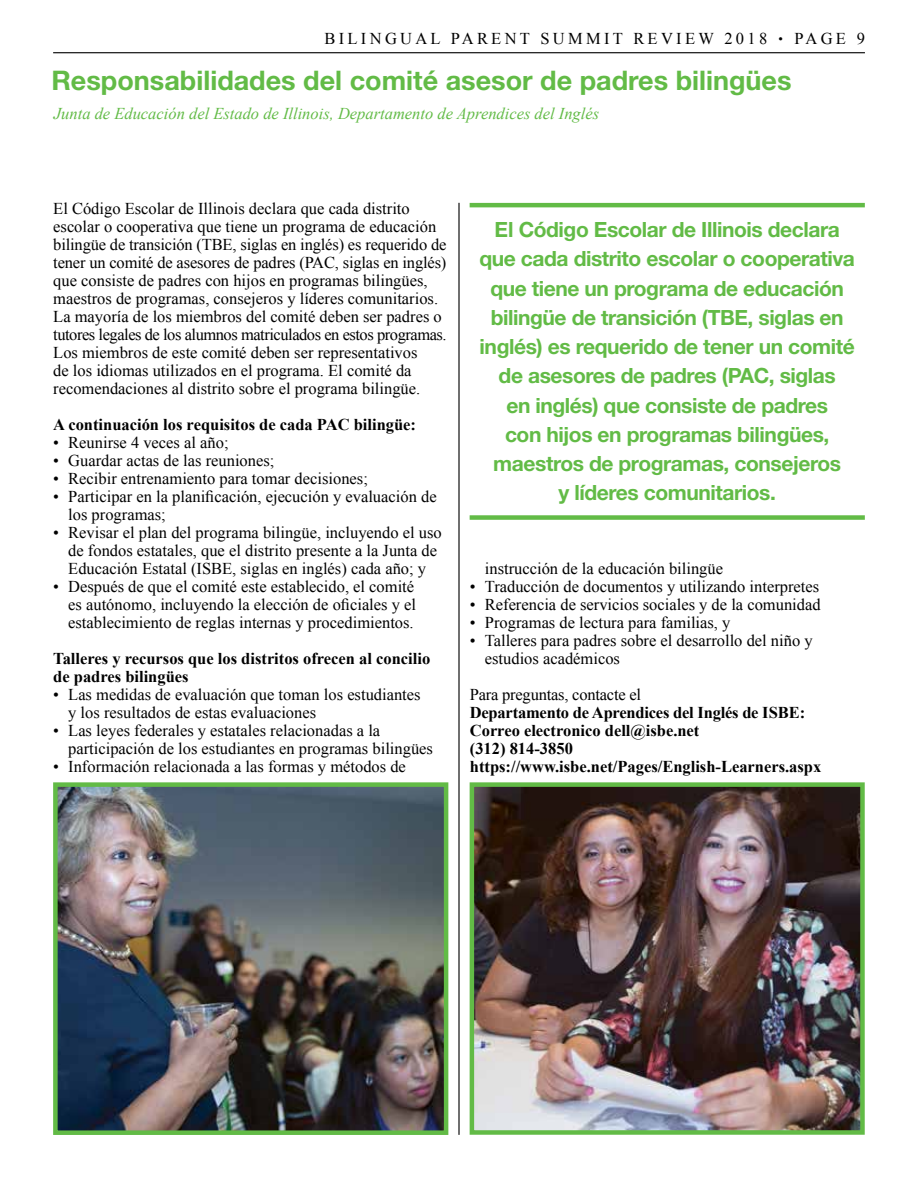
<style>
.page{position:relative;width:918px;height:1188px;background:#fff}
.page>*{position:absolute;margin:0;border:0;box-sizing:border-box;transform-origin:0 0}
.t1{font:700 27px "Helvetica Neue LT Std";color:#62bb46}
.t2{font:700 21px/29.2px "Helvetica Neue LT Std";letter-spacing:-.02em;color:#62bb46;text-align:center}
.t3{font:16.5px/18px "Times New Roman";color:#000}
.t4{font:700 16.5px/18px "Times New Roman";color:#000}
.t5{font:italic 16.5px "Times New Roman";color:#62bb46}
.t6{font:16.5px "Times New Roman";letter-spacing:.2em;color:#000}
.s1{font-family:"Helvetica Neue LT Std";font-size:9px}
</style>
<div class="page">
<hr style="left:53px;top:52px;width:812px;height:1px;background:#000">
<hr style="left:470px;top:203px;width:395px;height:4px;background:#62bb46">
<div style="left:470px;top:515px;width:395px;height:5px;background:#62bb46"></div>
<img style="left:475px;top:787px;width:385px;height:343px">
<div style="left:470px;top:782px;width:395px;height:353px;border:4px solid #62bb46"></div>
<img style="left:58px;top:787px;width:385px;height:343px">
<div style="left:53px;top:782px;width:395px;height:353px;border:4px solid #62bb46"></div>
<hr style="left:458px;top:203px;width:2px;height:932px;background:#000">
<p class="t6" style="left:325px;top:27px;width:542px">BILINGUAL PARENT SUMMIT REVIEW 2018 <span class="s1">•</span> PAGE 9</p>
<h1 class="t1" style="left:51px;top:63px;width:742px">Responsabilidades del comité asesor de padres bilingües</h1>
<p class="t5" style="left:54px;top:102px;width:547px">Junta de Educación del Estado de Illinois, Departamento de Aprendices del Inglés</p>
<p class="t3" style="left:53px;top:199px;width:395px">El Código Escolar de Illinois declara que cada distrito escolar o cooperativa que tiene un programa de educación bilingüe de transición (TBE, siglas en inglés) es requerido de tener un comité de asesores de padres (PAC, siglas en inglés) que consiste de padres con hijos en programas bilingües, maestros de programas, consejeros y líderes comunitarios.<br>La mayoría de los miembros del comité deben ser padres o tutores legales de los alumnos matriculados en estos programas.<br>Los miembros de este comité deben ser representativos<br>de los idiomas utilizados en el programa. El comité da recomendaciones al distrito sobre el programa bilingüe.</p>
<p class="t4" style="left:53px;top:415px;width:364px">A continuación los requisitos de cada PAC bilingüe:</p>
<p class="t3" style="left:53px;top:433px;width:177px">• Reunirse 4 veces al año;</p>
<p class="t3" style="left:53px;top:451px;width:223px">• Guardar actas de las reuniones;</p>
<p class="t3" style="left:53px;top:469px;width:316px">• Recibir entrenamiento para tomar decisiones;</p>
<p class="t3" style="left:68px;top:487px;width:370px;text-indent:-15px">• Participar en la planificación, ejecución y evaluación de los programas;</p>
<p class="t3" style="left:68px;top:523px;width:375px;text-indent:-15px">• Revisar el plan del programa bilingüe, incluyendo el uso de fondos estatales, que el distrito presente a la Junta de<br>Educación Estatal (ISBE, siglas en inglés) cada año; y</p>
<p class="t3" style="left:68px;top:577px;width:349px;text-align:justify;text-indent:-15px">• Después de que el comité este establecido, el comité es autónomo, incluyendo la elección de oficiales y el establecimiento de reglas internas y procedimientos.</p>
<p class="t4" style="left:53px;top:649px;width:379px">Talleres y recursos que los distritos ofrecen al concilio de padres bilingües</p>
<p class="t3" style="left:68px;top:685px;width:354px;text-indent:-15px">• Las medidas de evaluación que toman los estudiantes y los resultados de estas evaluaciones</p>
<p class="t3" style="left:68px;top:721px;width:366px;text-indent:-15px">• Las leyes federales y estatales relacionadas a la participación de los estudiantes en programas bilingües</p>
<p class="t3" style="left:53px;top:757px;width:354px">• Información relacionada a las formas y métodos de</p>
<p class="t2" style="left:479px;top:215px;width:377px">El Código Escolar de Illinois declara que cada distrito escolar o cooperativa que tiene un programa de educación bilingüe de transición (TBE, siglas en inglés) es requerido de tener un comité de asesores de padres (PAC, siglas<br>en inglés) que consiste de padres<br>con hijos en programas bilingües, maestros de programas, consejeros<br>y líderes comunitarios.</p>
<p class="t3" style="left:485px;top:559px;width:240px">instrucción de la educación bilingüe</p>
<p class="t3" style="left:470px;top:577px;width:351px">• Traducción de documentos y utilizando interpretes</p>
<p class="t3" style="left:470px;top:595px;width:352px">• Referencia de servicios sociales y de la comunidad</p>
<p class="t3" style="left:470px;top:613px;width:262px">• Programas de lectura para familias, y</p>
<p class="t3" style="left:485px;top:631px;width:329px;text-indent:-15px">• Talleres para padres sobre el desarrollo del niño y estudios académicos</p>
<p class="t3" style="left:470px;top:685px;width:173px">Para preguntas, contacte el</p>
<p class="t4" style="left:470px;top:703px;width:353px">Departamento de Aprendices del Inglés de ISBE:<br>Correo electronico dell@isbe.net<br>(312) 814-3850 https://www.isbe.net/Pages/English-Learners.aspx</p>
</div>
